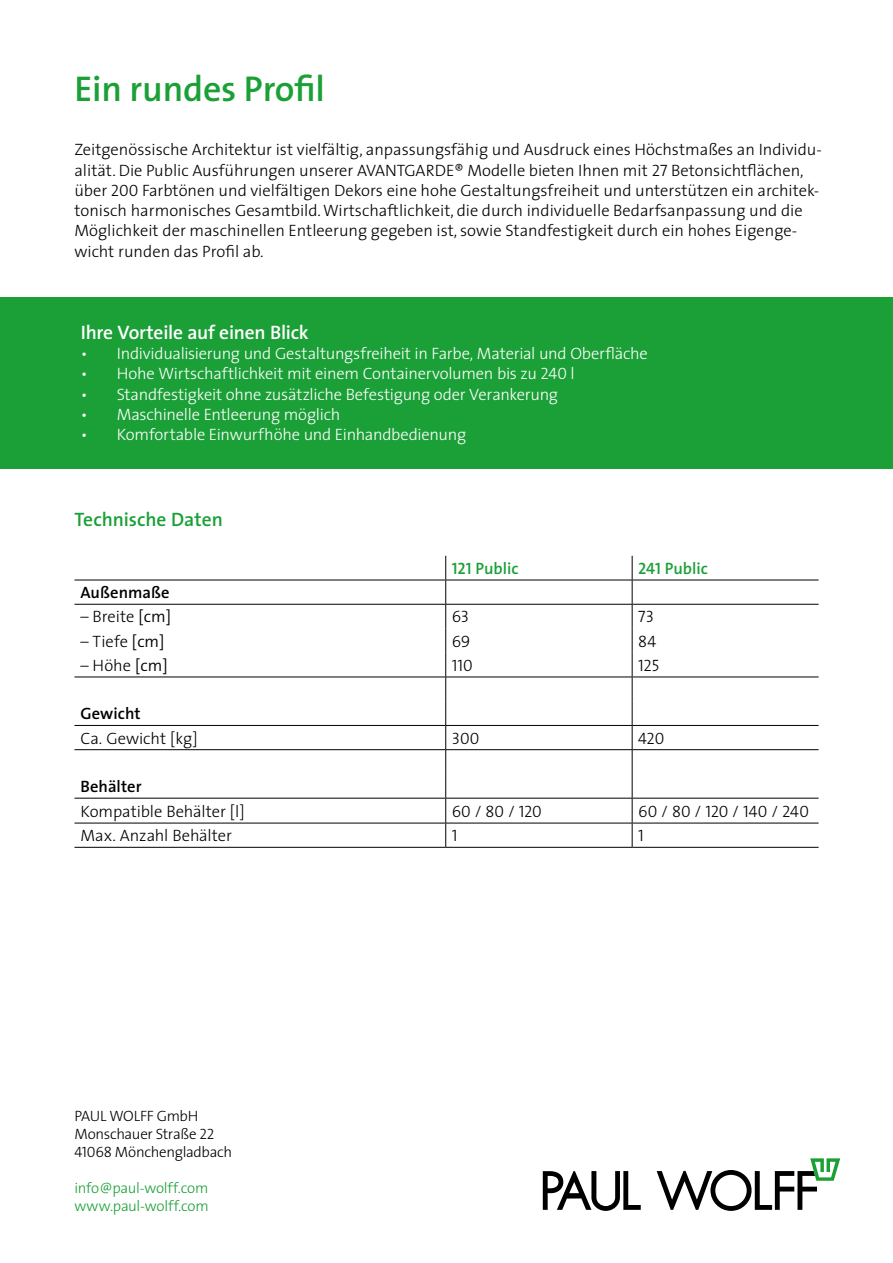
<style>
.page{position:relative;width:893px;height:1263px;background:#fff}
.page>*{position:absolute;margin:0;border:0;box-sizing:border-box;transform-origin:0 0}
.t1{font:600 36px "The Sans";letter-spacing:-.005em;color:#1ba037}
.t2{font:600 19.5px "The Sans";letter-spacing:-.01em;color:#fff}
.t3{font:600 19.5px "The Sans";letter-spacing:-.005em;color:#1ba037}
.t4{font:300 16.5px/20.2px "The Sans";color:#000}
.t5{font:300 16.5px "The Sans";letter-spacing:-.015em;color:#fff}
.t6{font:16.5px "The Sans Light Caps";letter-spacing:-.005em;color:#000}
.t7{font:600 16.5px "The Sans";letter-spacing:.005em;color:#000}
.t8{font:600 16.5px "The Sans";color:#1ba037}
.t9{font:300 15px/18px "The Sans";letter-spacing:-.02em;color:#000}
.t10{font:300 15px/18px "The Sans";letter-spacing:-.015em;color:#1ba037}
.s1{font-family:"The Sans Light Caps";font-weight:400}
.s2{font-family:"The Sans Semi Bold Caps";font-weight:400}
.s3{font-style:inherit}
</style>
<div class="page">
<hr style="left:74px;top:580px;width:372px;height:1px;background:#000">
<hr style="left:446px;top:580px;width:186px;height:1px;background:#000">
<hr style="left:632px;top:580px;width:187px;height:1px;background:#000">
<hr style="left:74px;top:677px;width:372px;height:1px;background:#000">
<hr style="left:446px;top:677px;width:186px;height:1px;background:#000">
<hr style="left:632px;top:677px;width:187px;height:1px;background:#000">
<hr style="left:74px;top:725px;width:372px;height:1px;background:#000">
<hr style="left:446px;top:725px;width:186px;height:1px;background:#000">
<hr style="left:632px;top:725px;width:187px;height:1px;background:#000">
<hr style="left:74px;top:749px;width:372px;height:1px;background:#000">
<hr style="left:446px;top:749px;width:186px;height:1px;background:#000">
<hr style="left:632px;top:749px;width:187px;height:1px;background:#000">
<hr style="left:74px;top:798px;width:372px;height:1px;background:#000">
<hr style="left:446px;top:798px;width:186px;height:1px;background:#000">
<hr style="left:632px;top:798px;width:187px;height:1px;background:#000">
<hr style="left:74px;top:823px;width:372px;height:1px;background:#000">
<hr style="left:446px;top:823px;width:186px;height:1px;background:#000">
<hr style="left:632px;top:823px;width:187px;height:1px;background:#000">
<hr style="left:74px;top:847px;width:372px;height:1px;background:#000">
<hr style="left:446px;top:847px;width:186px;height:1px;background:#000">
<hr style="left:632px;top:847px;width:187px;height:1px;background:#000">
<svg style="left:445px;top:556px;width:1px;height:291px"></svg>
<svg style="left:632px;top:556px;width:1px;height:291px"></svg>
<hr style="left:74px;top:604px;width:372px;height:1px;background:#000">
<hr style="left:446px;top:604px;width:186px;height:1px;background:#000">
<hr style="left:632px;top:604px;width:187px;height:1px;background:#000">
<div style="left:0;top:298px;width:893px;height:171px;background:#1ba037"></div>
<svg style="left:543px;top:1171px;width:98px;height:40px"></svg>
<svg style="left:657px;top:1158px;width:183px;height:53px"></svg>
<h1 class="t1" style="left:74px;top:58px;width:252px">Ein rundes Profil</h1>
<p class="t4" style="left:74px;top:139px;width:749px">Zeitgenössische Architektur ist vielfältig, anpassungsfähig und Ausdruck eines Höchstmaßes an Individu&shy;alität. Die Public Ausführungen unserer AVANTGARDE® Modelle bieten Ihnen mit <span class="s1">27</span> Betonsichtflächen, über <span class="s1">200</span> Farbtönen und vielfältigen Dekors eine hohe Gestaltungsfreiheit und unterstützen ein architek&shy;tonisch harmonisches Gesamtbild. Wirtschaftlichkeit, die durch individuelle Bedarfsanpassung und die Möglichkeit der maschinellen Entleerung gegeben ist, sowie Standfestigkeit durch ein hohes Eigenge&shy;wicht runden das Profil ab.</p>
<p class="t2" style="left:81px;top:316px;width:230px">Ihre Vorteile auf einen Blick</p>
<p class="t5" style="left:81px;top:340px;width:569px">• Individualisierung und Gestaltungsfreiheit in Farbe, Material und Oberfläche</p>
<p class="t5" style="left:81px;top:360px;width:495px">• Hohe Wirtschaftlichkeit mit einem Containervolumen bis zu <span class="s1">240</span> l</p>
<p class="t5" style="left:81px;top:380px;width:479px">• Standfestigkeit ohne zusätzliche Befestigung oder Verankerung</p>
<p class="t5" style="left:81px;top:401px;width:261px">• Maschinelle Entleerung möglich</p>
<p class="t5" style="left:81px;top:421px;width:387px">• Komfortable Einwurfhöhe und Einhandbedienung</p>
<p class="t3" style="left:74px;top:503px;width:150px">Technische Daten</p>
<p class="t8" style="left:452px;top:554px;width:68px"><span class="s2">121</span> Public</p>
<p class="t8" style="left:638px;top:554px;width:71px"><span class="s2">241</span> Public</p>
<p class="t7" style="left:80px;top:579px;width:91px">Außenmaße</p>
<p class="t4" style="left:80px;top:606px;width:92px">– Breite <span class="s3">[cm]</span></p>
<p class="t6" style="left:452px;top:603px;width:19px">63</p>
<p class="t6" style="left:638px;top:603px;width:18px">73</p>
<p class="t4" style="left:80px;top:630px;width:86px">– Tiefe <span class="s3">[cm]</span></p>
<p class="t6" style="left:452px;top:627px;width:20px">69</p>
<p class="t6" style="left:638px;top:627px;width:20px">84</p>
<p class="t4" style="left:80px;top:655px;width:89px">– Höhe <span class="s3">[cm]</span></p>
<p class="t6" style="left:452px;top:652px;width:22px">110</p>
<p class="t6" style="left:638px;top:652px;width:23px">125</p>
<p class="t7" style="left:80px;top:700px;width:62px">Gewicht</p>
<p class="t4" style="left:80px;top:727px;width:119px">Ca. Gewicht [kg]</p>
<p class="t6" style="left:452px;top:724px;width:29px">300</p>
<p class="t6" style="left:638px;top:724px;width:28px">420</p>
<p class="t7" style="left:80px;top:773px;width:63px">Behälter</p>
<p class="t4" style="left:80px;top:800px;width:166px">Kompatible Behälter [l]</p>
<p class="t6" style="left:452px;top:797px;width:92px">60 / 80 / 120</p>
<p class="t6" style="left:638px;top:797px;width:172px">60 / 80 / 120 / 140 / 240</p>
<p class="t4" style="left:80px;top:825px;width:153px">Max. Anzahl Behälter</p>
<p class="t6" style="left:452px;top:822px;width:7px">1</p>
<p class="t6" style="left:638px;top:822px;width:7px">1</p>
<p class="t9" style="left:74px;top:1106px;width:159px">PAUL WOLFF GmbH<br>Monschauer Straße <span class="s1">22<br>41068</span> Mönchengladbach</p>
<p class="t10" style="left:74px;top:1178px;width:136px">info@paul-wolff.com www.paul-wolff.com</p>
</div>
